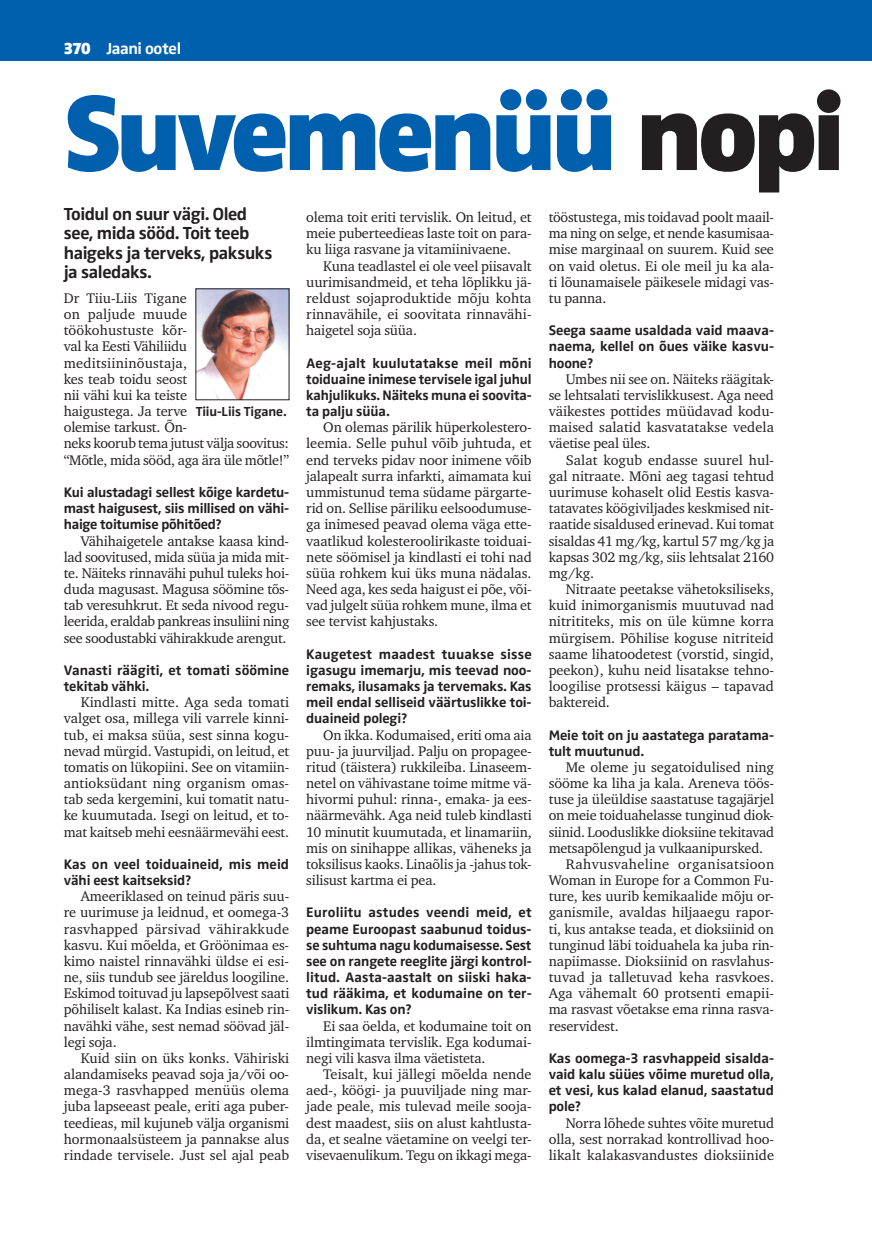
<style>
.page{position:relative;width:872px;height:1234px;background:#fff}
.page>*{position:absolute;margin:0;border:0;box-sizing:border-box;transform-origin:0 0}
.t1{font:900 109.5px "Zwo Pro";letter-spacing:-.05em;color:#0160ae}
.t2{font:700 18px/19.5px "Zwo Pro";letter-spacing:-.025em;color:#231f20}
.t3{font:700 16.5px "Zwo Pro";letter-spacing:-.025em;color:#fff}
.t4{font:14.25px/16.2px "Charter ITC";letter-spacing:-.01em;color:#231f20;text-align:justify}
.t5{font:700 14.25px/16.2px "Zwo Pro";letter-spacing:-.01em;color:#231f20;text-align:justify}
.t6{font:14.25px "Charter ITC";letter-spacing:.01em;color:#231f20}
.t7{font:14.25px "Charter ITC";letter-spacing:.025em;color:#231f20}
.t8{font:700 13.5px "Zwo Pro";letter-spacing:-.01em;color:#231f20}
.s1{font-weight:900}
.s2{color:#231f20}
</style>
<div class="page">
<div style="left:0;top:0;width:872px;height:60px;background:#0160ae"></div>
<img style="left:198px;top:290px;width:89px;height:108px">
<p class="t3" style="left:64px;top:39px;width:119px"><span class="s1">370</span> Jaani ootel</p>
<h1 class="t1" style="left:64px;top:68px;width:782px">Suvemenüü <span class="s2">nopi</span></h1>
<p class="t2" style="left:64px;top:204px;width:210px">Toidul on suur vägi. Oled see, mida sööd. Toit teeb haigeks ja terveks, paksuks ja saledaks.</p>
<p class="t4" style="left:64px;top:290px;width:227px;text-align:left">Dr Tiiu-Liis Tigane<br>on paljude muude<br>töökohustuste kõr-<br>val ka Eesti Vähiliidu meditsiininõustaja,<br>kes teab toidu seost<br>nii vähi kui ka teiste<br>haigustega. Ja terve<br>olemise tarkust. Õn-<br>neks koorub tema jutust välja soovitus: “Mõtle, mida sööd, aga ära üle mõtle!”</p>
<p class="t5" style="left:64px;top:484px;width:227px">Kui alustadagi sellest kõige kardetu&shy;mast haigusest, siis millised on vähi&shy;haige toitumise põhitõed?</p>
<p class="t4" style="left:64px;top:532px;width:227px;text-indent:17px">Vähihaigetele antakse kaasa kind&shy;lad soovitused, mida süüa ja mida mit&shy;te. Näiteks rinnavähi puhul tuleks hoi&shy;duda magusast. Magusa söömine tõs&shy;tab veresuhkrut. Et seda nivood regu&shy;leerida, eraldab pankreas insuliini ning see soodustabki vähirakkude arengut.</p>
<p class="t5" style="left:64px;top:662px;width:227px">Vanasti räägiti, et tomati söömine tekitab vähki.</p>
<p class="t4" style="left:64px;top:694px;width:227px;text-indent:17px">Kindlasti mitte. Aga seda tomati valget osa, millega vili varrele kinni&shy;tub, ei maksa süüa, sest sinna kogu&shy;nevad mürgid. Vastupidi, on leitud, et tomatis on lükopiini. See on vitamiin&shy;antioksüdant ning organism omas&shy;tab seda kergemini, kui tomatit natu&shy;ke kuumutada. Isegi on leitud, et to&shy;mat kaitseb mehi eesnäärmevähi eest.</p>
<p class="t5" style="left:64px;top:856px;width:227px">Kas on veel toiduaineid, mis meid vähi eest kaitseksid?</p>
<p class="t4" style="left:64px;top:888px;width:227px;text-indent:17px">Ameeriklased on teinud päris suu&shy;re uurimuse ja leidnud, et oomega-3 rasvhapped pärsivad vähirakkude kasvu. Kui mõelda, et Gröönimaa es&shy;kimo naistel rinnavähki üldse ei esi&shy;ne, siis tundub see järeldus loogiline.<br>Eskimod toituvad ju lapsepõlvest saati põhiliselt kalast. Ka Indias esineb rin&shy;navähki vähe, sest nemad söövad jäl&shy;legi soja.</p>
<p class="t4" style="left:64px;top:1049px;width:227px;text-indent:17px">Kuid siin on üks konks. Vähiriski alandamiseks peavad soja ja/või oo&shy;mega-3 rasvhapped menüüs olema juba lapseeast peale, eriti aga puber&shy;teedieas, mil kujuneb välja organismi hormonaalsüsteem ja pannakse alus rindade tervisele. Just sel ajal peab</p>
<p class="t8" style="left:196px;top:403px;width:92px">Tiiu-Liis Tigane.</p>
<p class="t4" style="left:306px;top:209px;width:227px">olema toit eriti tervislik. On leitud, et meie puberteedieas laste toit on para&shy;ku liiga rasvane ja vitamiinivaene.</p>
<p class="t4" style="left:306px;top:257px;width:227px;text-indent:17px">Kuna teadlastel ei ole veel piisavalt uurimisandmeid, et teha lõplikku jä&shy;reldust sojaproduktide mõju kohta rinnavähile, ei soovitata rinnavähi&shy;haigetel soja süüa.</p>
<p class="t5" style="left:306px;top:355px;width:227px">Aeg-ajalt kuulutatakse meil mõni toiduaine inimese tervisele igal juhul kahjulikuks. Näiteks muna ei soovita&shy;ta palju süüa.</p>
<p class="t4" style="left:306px;top:419px;width:227px;text-indent:17px">On olemas pärilik hüperkolestero&shy;leemia. Selle puhul võib juhtuda, et end terveks pidav noor inimene võib jalapealt surra infarkti, aimamata kui ummistunud tema südame pärgarte&shy;rid on. Sellise päriliku eelsoodumuse&shy;ga inimesed peavad olema väga ette&shy;vaatlikud kolesteroolirikaste toiduai&shy;nete söömisel ja kindlasti ei tohi nad süüa rohkem kui üks muna nädalas.<br>Need aga, kes seda haigust ei põe, või&shy;vad julgelt süüa rohkem mune, ilma et see tervist kahjustaks.</p>
<p class="t5" style="left:306px;top:646px;width:227px">Kaugetest maadest tuuakse sisse igasugu imemarju, mis teevad noo&shy;remaks, ilusamaks ja tervemaks. Kas meil endal selliseid väärtuslikke toi&shy;duaineid polegi?</p>
<p class="t4" style="left:306px;top:726px;width:227px;text-indent:17px">On ikka. Kodumaised, eriti oma aia puu- ja juurviljad. Palju on propagee&shy;ritud (täistera) rukkileiba. Linaseem&shy;netel on vähivastane toime mitme vä&shy;hivormi puhul: rinna-, emaka- ja ees&shy;näärmevähk. Aga neid tuleb kindlasti 10 minutit kuumutada, et linamariin, mis on sinihappe allikas, väheneks ja toksilisus kaoks. Linaõlis ja -jahus tok&shy;silisust kartma ei pea.</p>
<p class="t5" style="left:306px;top:904px;width:227px">Euroliitu astudes veendi meid, et peame Euroopast saabunud toidus&shy;se suhtuma nagu kodumaisesse. Sest see on rangete reeglite järgi kontrol&shy;litud. Aasta-aastalt on siiski haka&shy;tud rääkima, et kodumaine on ter&shy;vislikum. Kas on?</p>
<p class="t4" style="left:306px;top:1017px;width:227px;text-indent:17px">Ei saa öelda, et kodumaine toit on ilmtingimata tervislik. Ega kodumai&shy;negi vili kasva ilma väetisteta.</p>
<p class="t4" style="left:306px;top:1065px;width:227px;text-indent:17px">Teisalt, kui jällegi mõelda nende aed-, köögi- ja puuviljade ning mar&shy;jade peale, mis tulevad meile sooja&shy;dest maadest, siis on alust kahtlusta&shy;da, et sealne väetamine on veelgi ter&shy;visevaenulikum. Tegu on ikkagi mega-</p>
<p class="t4" style="left:549px;top:209px;width:227px">tööstustega, mis toidavad poolt maail&shy;ma ning on selge, et nende kasumisaa&shy;mise marginaal on suurem. Kuid see on vaid oletus. Ei ole meil ju ka ala&shy;ti lõunamaisele päikesele midagi vas&shy;tu panna.</p>
<p class="t5" style="left:549px;top:322px;width:227px">Seega saame usaldada vaid maava&shy;naema, kellel on õues väike kasvu&shy;hoone?</p>
<p class="t4" style="left:549px;top:371px;width:227px;text-indent:17px">Umbes nii see on. Näiteks räägitak&shy;se lehtsalati tervislikkusest. Aga need väikestes pottides müüdavad kodu&shy;maised salatid kasvatatakse vedela väetise peal üles.</p>
<p class="t4" style="left:548px;top:451px;width:227px;text-indent:17px">Salat kogub endasse suurel hul&shy;gal nitraate. Mõni aeg tagasi tehtud uurimuse kohaselt olid Eestis kasva&shy;tatavates köögiviljades keskmised nit&shy;raatide sisaldused erinevad. Kui tomat sisaldas 41 mg/kg, kartul 57 mg/kg ja kapsas 302 mg/kg, siis lehtsalat 2160 mg/kg.</p>
<p class="t4" style="left:548px;top:581px;width:227px;text-indent:17px">Nitraate peetakse vähetoksiliseks, kuid inimorganismis muutuvad nad nitrititeks, mis on üle kümne korra mürgisem. Põhilise koguse nitriteid saame lihatoodetest (vorstid, singid, peekon), kuhu neid lisatakse tehno&shy;loogilise protsessi käigus – tapavad baktereid.</p>
<p class="t5" style="left:549px;top:726px;width:227px">Meie toit on ju aastatega paratama&shy;tult muutunud.</p>
<p class="t4" style="left:566px;top:758px;width:210px">Me oleme ju segatoidulised ning</p>
<p class="t4" style="left:548px;top:774px;width:227px">sööme ka liha ja kala. Areneva töös-</p>
<p class="t4" style="left:549px;top:791px;width:227px">tuse ja üleüldise saastatuse tagajärjel</p>
<p class="t4" style="left:549px;top:807px;width:227px">on meie toiduahelasse tunginud diok-</p>
<p class="t4" style="left:549px;top:823px;width:227px">siinid. Looduslikke dioksiine tekitavad</p>
<p class="t4" style="left:549px;top:839px;width:216px">metsapõlengud ja vulkaanipursked.</p>
<p class="t7" style="left:566px;top:854px;width:210px">Rahvusvaheline organisatsioon</p>
<p class="t4" style="left:549px;top:871px;width:227px">Woman in Europe for a Common Fu-</p>
<p class="t4" style="left:549px;top:888px;width:227px">ture, kes uurib kemikaalide mõju or-</p>
<p class="t4" style="left:549px;top:904px;width:227px">ganismile, avaldas hiljaaegu rapor-</p>
<p class="t4" style="left:549px;top:920px;width:227px">ti, kus antakse teada, et dioksiinid on</p>
<p class="t4" style="left:549px;top:936px;width:227px">tunginud läbi toiduahela ka juba rin-</p>
<p class="t4" style="left:549px;top:952px;width:227px">napiimasse. Dioksiinid on rasvlahus-</p>
<p class="t6" style="left:549px;top:968px;width:227px">tuvad ja talletuvad keha rasvkoes.</p>
<p class="t4" style="left:549px;top:985px;width:227px">Aga vähemalt 60 protsenti emapii-</p>
<p class="t4" style="left:549px;top:1001px;width:226px">ma rasvast võetakse ema rinna rasva-</p>
<p class="t4" style="left:549px;top:1017px;width:72px">reservidest.</p>
<p class="t5" style="left:549px;top:1050px;width:227px">Kas oomega-3 rasvhappeid sisalda&shy;vaid kalu süües võime muretud olla, et vesi, kus kalad elanud, saastatud pole?</p>
<p class="t4" style="left:549px;top:1114px;width:227px;text-indent:17px">Norra lõhede suhtes võite muretud olla, sest norrakad kontrollivad hoo&shy;likalt kalakasvandustes dioksiinide</p>
</div>
